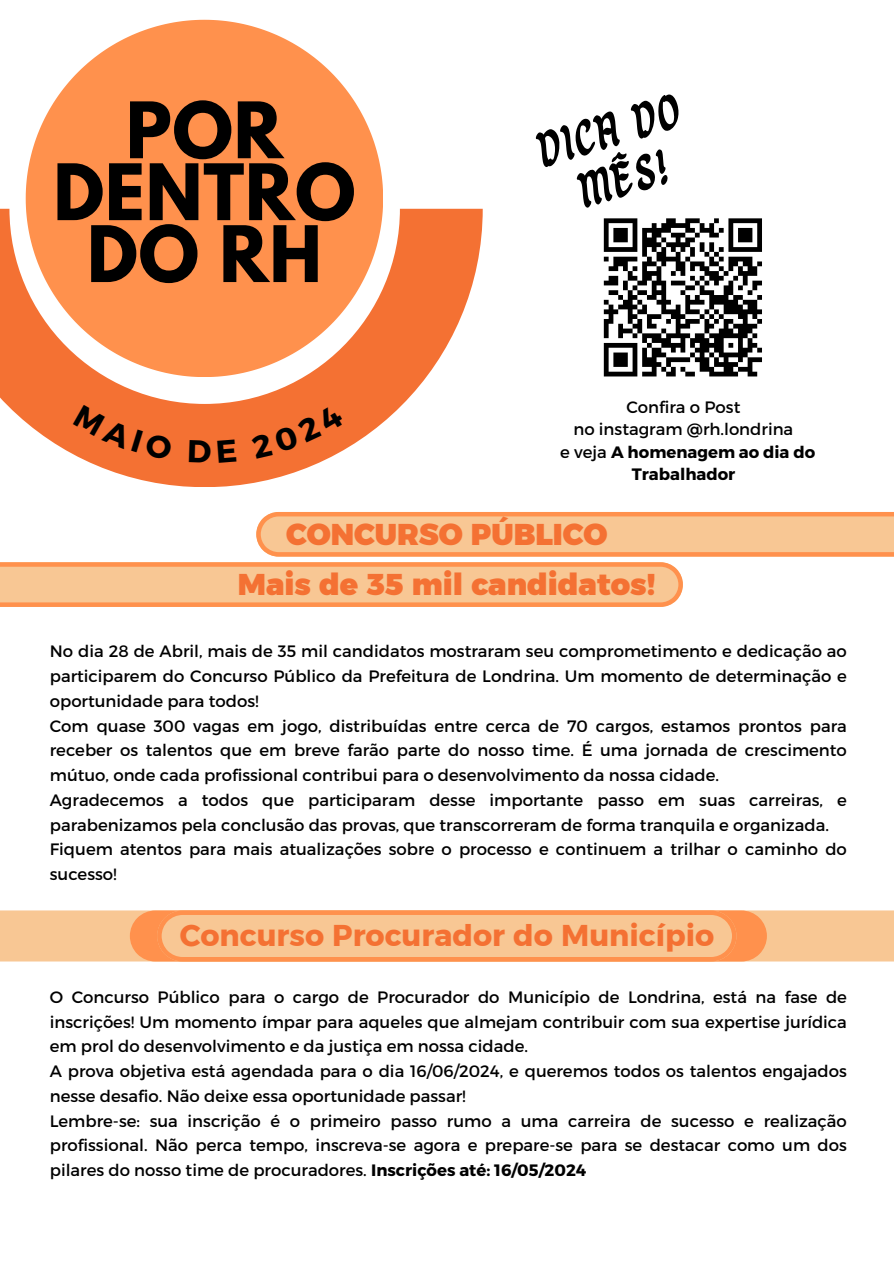
<style>
.page{position:relative;width:894px;height:1264px;background:#fff}
.page>*{position:absolute;margin:0;border:0;box-sizing:border-box;transform-origin:0 0}
.t1{font:700 68.85px/61.8px "League Spartan";letter-spacing:.01em;color:#000;text-align:center}
.t2{font:49.5px/50.7px "Dangwa Free";color:#000;text-align:center}
.t3{font:30px "Kief Montaser Black";color:#f47133}
.t4{font:30px "Kief Montaser Bold";color:#f47133}
.t5{font:16.5px/24.8px "Montserrat";color:#000}
.t6{font:700 16.5px/22.5px "Montserrat";color:#000;text-align:center}
.s1{font-weight:400}
.s2{font-weight:700}
</style>
<div class="page">
<svg style="left:26px;top:20px;width:356px;height:189px;fill:#ff914d"></svg>
<svg style="left:0;top:209px;width:482px;height:278px"></svg>
<svg style="left:256px;top:512px;width:637px;height:44px;background:#f9bd87"></svg>
<svg style="left:0;top:562px;width:682px;height:45px;background:#f9bc86"></svg>
<div style="left:0;top:910px;width:893px;height:51px;background:#f8c794"></div>
<svg style="left:130px;top:910px;width:636px;height:51px;background:#f9b982"></svg>
<svg style="left:603px;top:218px;width:159px;height:159px"></svg>
<div style="left:73px;top:404px;width:100px;height:56px;background:#f47133"></div>
<svg style="left:189px;top:440px;width:22px;height:23px"></svg>
<svg style="left:217px;top:439px;width:19px;height:24px"></svg>
<div style="left:251px;top:404px;width:93px;height:54px;background:#f47133"></div>
<p class="t1" style="left:53px;top:108px;width:303px">POR<br>DENTRO<br>DO RH</p>
<h1 class="t2" style="left:531px;top:130px;width:149px;rotate:-17deg">dica do mês!</h1>
<p class="t5" style="left:626px;top:393px;width:115px">Confira o Post</p>
<p class="t5" style="left:573px;top:416px;width:221px">no instagram @rh.londrina</p>
<p class="t6" style="left:560px;top:439px;width:256px"><span class="s1">e veja</span> A homenagem ao dia do<br>Trabalhador</p>
<p class="t3" style="left:286px;top:516px;width:323px">CONCURSO PÚBLICO</p>
<h3 class="t3" style="left:238px;top:566px;width:419px">Mais de 35 mil candidatos!</h3>
<p class="t5" style="left:50px;top:638px;width:798px">No dia 28 de Abril, mais de 35 mil candidatos mostraram seu comprometimento e dedicação ao participarem do Concurso Público da Prefeitura de Londrina. Um momento de determinação e oportunidade para todos!<br>Com quase 300 vagas em jogo, distribuídas entre cerca de 70 cargos, estamos prontos para receber os talentos que em breve farão parte do nosso time. É uma jornada de crescimento mútuo, onde cada profissional contribui para o desenvolvimento da nossa cidade.<br>Agradecemos a todos que participaram desse importante passo em suas carreiras, e parabenizamos pela conclusão das provas, que transcorreram de forma tranquila e organizada.<br>Fiquem atentos para mais atualizações sobre o processo e continuem a trilhar o caminho do sucesso!</p>
<h3 class="t4" style="left:180px;top:917px;width:536px">Concurso Procurador do Município</h3>
<p class="t5" style="left:50px;top:983px;width:798px">O Concurso Público para o cargo de Procurador do Município de Londrina, está na fase de inscrições! Um momento ímpar para aqueles que almejam contribuir com sua expertise jurídica em prol do desenvolvimento e da justiça em nossa cidade.<br>A prova objetiva está agendada para o dia 16/06/2024, e queremos todos os talentos engajados nesse desafio. Não deixe essa oportunidade passar!<br>Lembre-se: sua inscrição é o primeiro passo rumo a uma carreira de sucesso e realização profissional. Não perca tempo, inscreva-se agora e prepare-se para se destacar como um dos pilares do nosso time de procuradores. <span class="s2">Inscrições até: 16/05/2024</span></p>
</div>
